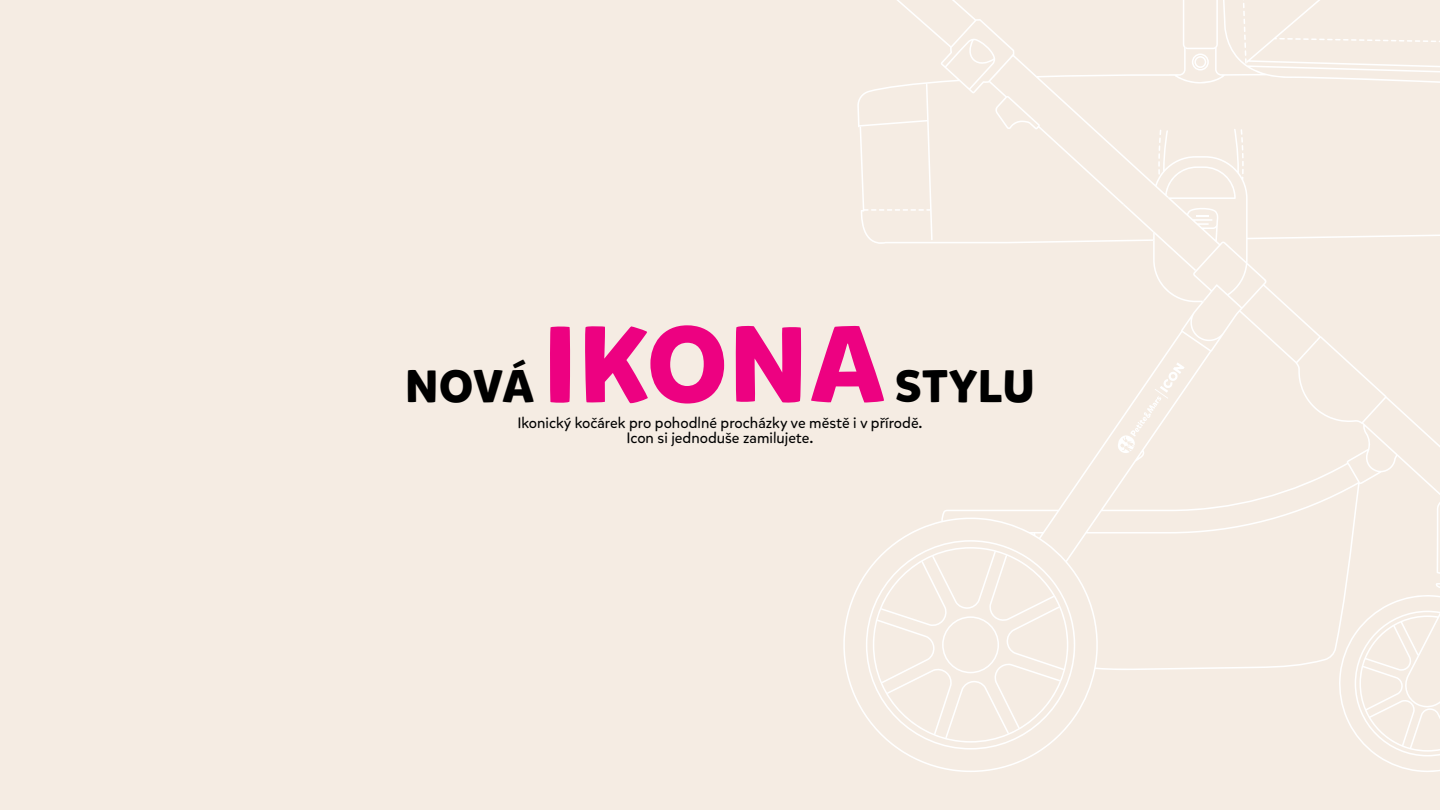
<style>
.page{position:relative;width:1440px;height:810px;background:#f5ece3}
.page>*{position:absolute;margin:0;border:0;box-sizing:border-box;transform-origin:0 0}
.t1{font:700 106.8px "Mikado";letter-spacing:.015em;color:#ed0181}
.t2{font:700 45.3px "Mikado";letter-spacing:.015em;color:#000}
.t3{font:15px/15px "Mikado";color:#000;text-align:center}
</style>
<div class="page">
<svg style="left:843px;top:0;width:597px;height:772px"></svg>
<svg style="left:1279px;top:38px;width:161px;height:4px"></svg>
<svg style="left:1115px;top:362px;width:70px;height:92px"></svg>
<svg style="left:1243px;top:0;width:5px;height:68px"></svg>
<svg style="left:989px;top:70px;width:9px;height:10px"></svg>
<svg style="left:859px;top:127px;width:350px;height:144px"></svg>
<svg style="left:1186px;top:47px;width:29px;height:24px"></svg>
<svg style="left:866px;top:540px;width:209px;height:210px"></svg>
<h1 class="t1" style="left:543px;top:297px;width:344px">IKONA</h1>
<h2 class="t2" style="left:405px;top:357px;width:131px">NOVÁ</h2>
<h2 class="t2" style="left:895px;top:357px;width:141px">STYLU</h2>
<p class="t3" style="left:517px;top:415px;width:407px">Ikonický kočárek pro pohodlné procházky ve městě i v přírodě.<br>Icon si jednoduše zamilujete.</p>
</div>
